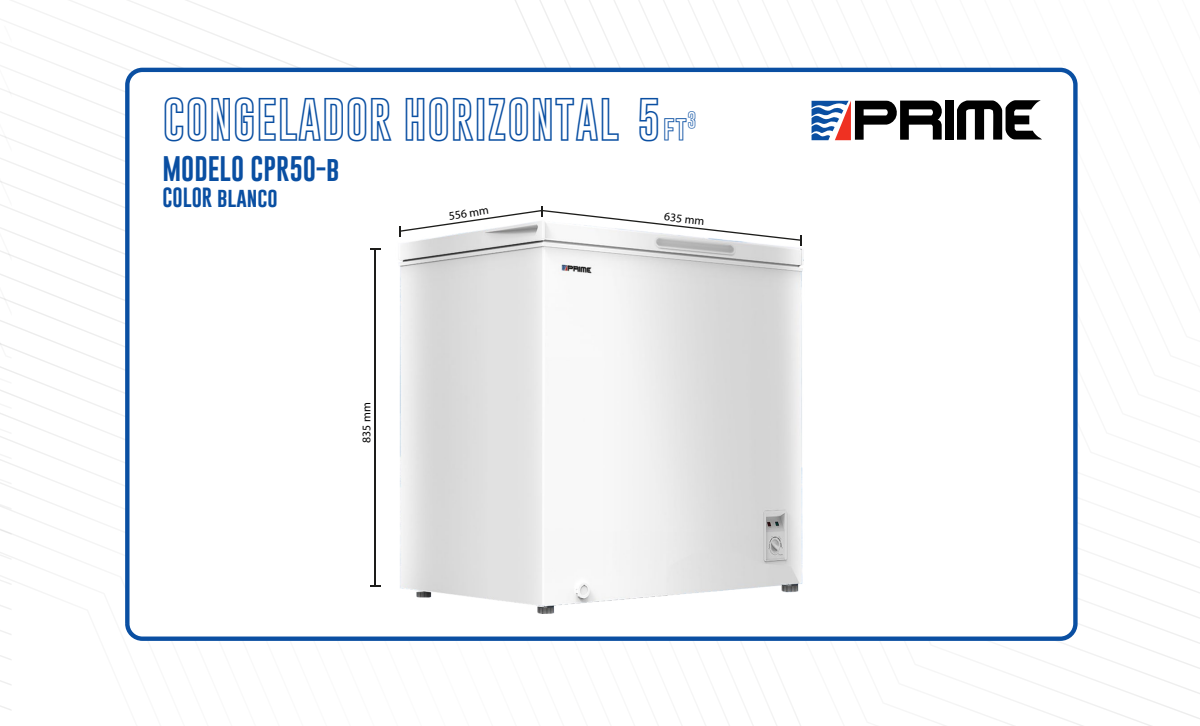
<style>
.page{position:relative;width:1200px;height:726px;background:#fff}
.page>*{position:absolute;margin:0;border:0;box-sizing:border-box;transform-origin:0 0}
.t1{font:700 43.12px "Gobold Hollow";color:#0a4fa2}
.t2{font:25.94px "Gobold";color:#0a4fa2}
.t3{font:20.25px "Gobold";color:#0a4fa2}
.t4{font:700 16.81px "Gobold Hollow";color:#0a4fa2}
.t5{font:11.81px "Myriad Pro";color:#000}
.s1{font-size:25.25px}
</style>
<div class="page">
<svg style="left:0;top:26px;width:174px;height:684px"></svg>
<div style="left:125px;top:68px;width:953px;height:573px;background:#fff;border:4px solid #0a4fa2;border-radius:15px"></div>
<div style="left:945px;top:101px;width:9px;height:39px;background:#000"></div>
<svg style="left:957px;top:100px;width:85px;height:40px"></svg>
<svg style="left:812px;top:101px;width:130px;height:39px"></svg>
<svg style="left:370px;top:248px;width:10px;height:2px"></svg>
<hr style="left:375px;top:249px;width:1px;height:336px;background:#1d1d1b">
<img style="left:399px;top:246px;width:405px;height:368px">
<svg style="left:399px;top:206px;width:403px;height:40px"></svg>
<p class="t1" style="left:162px;top:91px;width:526px">CONGELADOR HORIZONTAL 5<span class="s1">ft</span></p>
<p class="t4" style="left:687px;top:109px;width:11px">3</p>
<p class="t2" style="left:162px;top:152px;width:178px">MODELO CPR50-b</p>
<p class="t3" style="left:162px;top:184px;width:117px">COLOR blanco</p>
<p class="t5" style="left:359px;top:443px;width:42px;rotate:-90deg">835 mm</p>
<p class="t5" style="left:448px;top:208px;width:42px;rotate:-8deg">556 mm</p>
<p class="t5" style="left:665px;top:209px;width:42px;rotate:6deg">635 mm</p>
</div>
